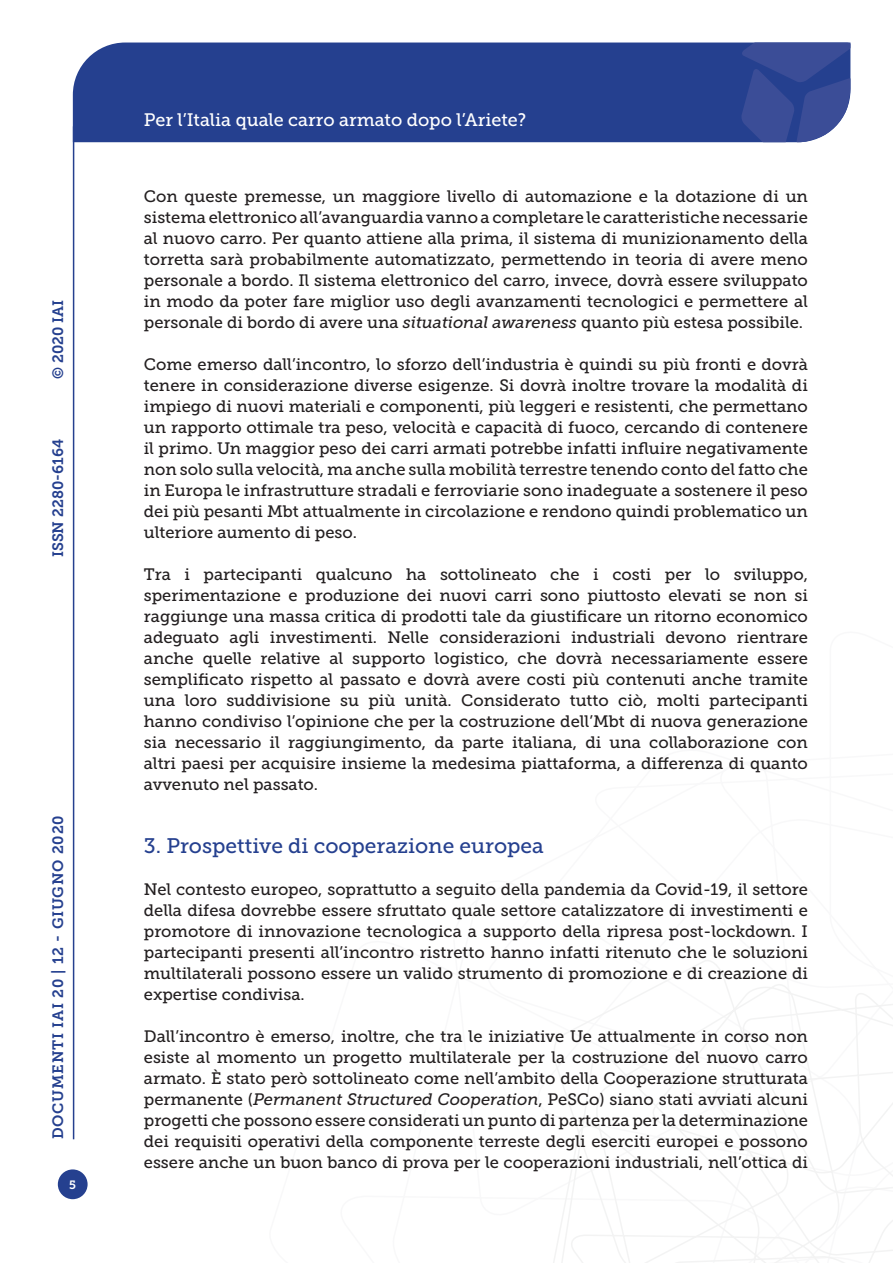
<style>
.page{position:relative;width:893px;height:1263px;background:#fff}
.page>*{position:absolute;margin:0;border:0;box-sizing:border-box;transform-origin:0 0}
.Titolo_paragrafo{font:21px "Museo Slab 500";color:#25408f}
.t1{font:18px "Museo Slab 500";color:#fff}
.Testo{font:16.5px/21px "Museo Slab 500";color:#231f20;text-align:justify}
.t2{font:15px "Museo Slab 700";letter-spacing:.05em;color:#25408f}
.t3{font:15px "Museo Slab 700";color:#25408f}
.t4{font:12px "Museo Slab 700";color:#fff}
.s1{font-style:italic}
</style>
<div class="page">
<svg style="left:553px;top:960px;width:340px;height:303px"></svg>
<div style="left:73px;top:43px;width:668px;height:99px;background:#25408f"></div>
<svg style="left:741px;top:43px;width:109px;height:99px;background:#3f529a"></svg>
<div style="left:58px;top:1169px;width:30px;height:30px;background:#25408f;border-radius:50%"></div>
<hr style="left:73px;top:126px;width:1px;height:1013px;background:#25408f">
<p class="t2" style="left:50px;top:379px;width:80px;rotate:-90deg">© 2020 IAI</p>
<p class="t3" style="left:50px;top:557px;width:120px;rotate:-90deg">ISSN 2280-6164</p>
<p class="t2" style="left:50px;top:1139px;width:325px;rotate:-90deg">DOCUMENTI IAI 20 | 12 - GIUGNO 2020</p>
<p class="t4" style="left:69px;top:1178px;width:8px">5</p>
<p class="t1" style="left:144px;top:110px;width:384px">Per l’Italia quale carro armato dopo l’Ariete?</p>
<p class="Testo" style="left:144px;top:186px;width:666px">Con queste premesse, un maggiore livello di automazione e la dotazione di un sistema elettronico all’avanguardia vanno a completare le caratteristiche necessarie al nuovo carro. Per quanto attiene alla prima, il sistema di munizionamento della torretta sarà probabilmente automatizzato, permettendo in teoria di avere meno personale a bordo. Il sistema elettronico del carro, invece, dovrà essere sviluppato in modo da poter fare miglior uso degli avanzamenti tecnologici e permettere al personale di bordo di avere una <span class="s1">situational awareness</span> quanto più estesa possibile.</p>
<p class="Testo" style="left:144px;top:354px;width:666px">Come emerso dall’incontro, lo sforzo dell’industria è quindi su più fronti e dovrà tenere in considerazione diverse esigenze. Si dovrà inoltre trovare la modalità di impiego di nuovi materiali e componenti, più leggeri e resistenti, che permettano un rapporto ottimale tra peso, velocità e capacità di fuoco, cercando di contenere il primo. Un maggior peso dei carri armati potrebbe infatti influire negativamente non solo sulla velocità, ma anche sulla mobilità terrestre tenendo conto del fatto che in Europa le infrastrutture stradali e ferroviarie sono inadeguate a sostenere il peso dei più pesanti Mbt attualmente in circolazione e rendono quindi problematico un ulteriore aumento di peso.</p>
<p class="Testo" style="left:144px;top:564px;width:666px">Tra i partecipanti qualcuno ha sottolineato che i costi per lo sviluppo, sperimentazione e produzione dei nuovi carri sono piuttosto elevati se non si raggiunge una massa critica di prodotti tale da giustificare un ritorno economico adeguato agli investimenti. Nelle considerazioni industriali devono rientrare anche quelle relative al supporto logistico, che dovrà necessariamente essere semplificato rispetto al passato e dovrà avere costi più contenuti anche tramite una loro suddivisione su più unità. Considerato tutto ciò, molti partecipanti hanno condiviso l’opinione che per la costruzione dell’Mbt di nuova generazione sia necessario il raggiungimento, da parte italiana, di una collaborazione con altri paesi per acquisire insieme la medesima piattaforma, a differenza di quanto avvenuto nel passato.</p>
<p class="Titolo_paragrafo" style="left:144px;top:834px;width:401px">3. Prospettive di cooperazione europea</p>
<p class="Testo" style="left:144px;top:879px;width:666px">Nel contesto europeo, soprattutto a seguito della pandemia da Covid-19, il settore della difesa dovrebbe essere sfruttato quale settore catalizzatore di investimenti e promotore di innovazione tecnologica a supporto della ripresa post-lockdown. I partecipanti presenti all’incontro ristretto hanno infatti ritenuto che le soluzioni multilaterali possono essere un valido strumento di promozione e di creazione di expertise condivisa.</p>
<p class="Testo" style="left:144px;top:1026px;width:666px">Dall’incontro è emerso, inoltre, che tra le iniziative Ue attualmente in corso non esiste al momento un progetto multilaterale per la costruzione del nuovo carro armato. È stato però sottolineato come nell’ambito della Cooperazione strutturata permanente (<span class="s1">Permanent Structured Cooperation</span>, PeSCo) siano stati avviati alcuni progetti che possono essere considerati un punto di partenza per la determinazione dei requisiti operativi della componente terreste degli eserciti europei e possono essere anche un buon banco di prova per le cooperazioni industriali, nell’ottica di</p>
</div>
